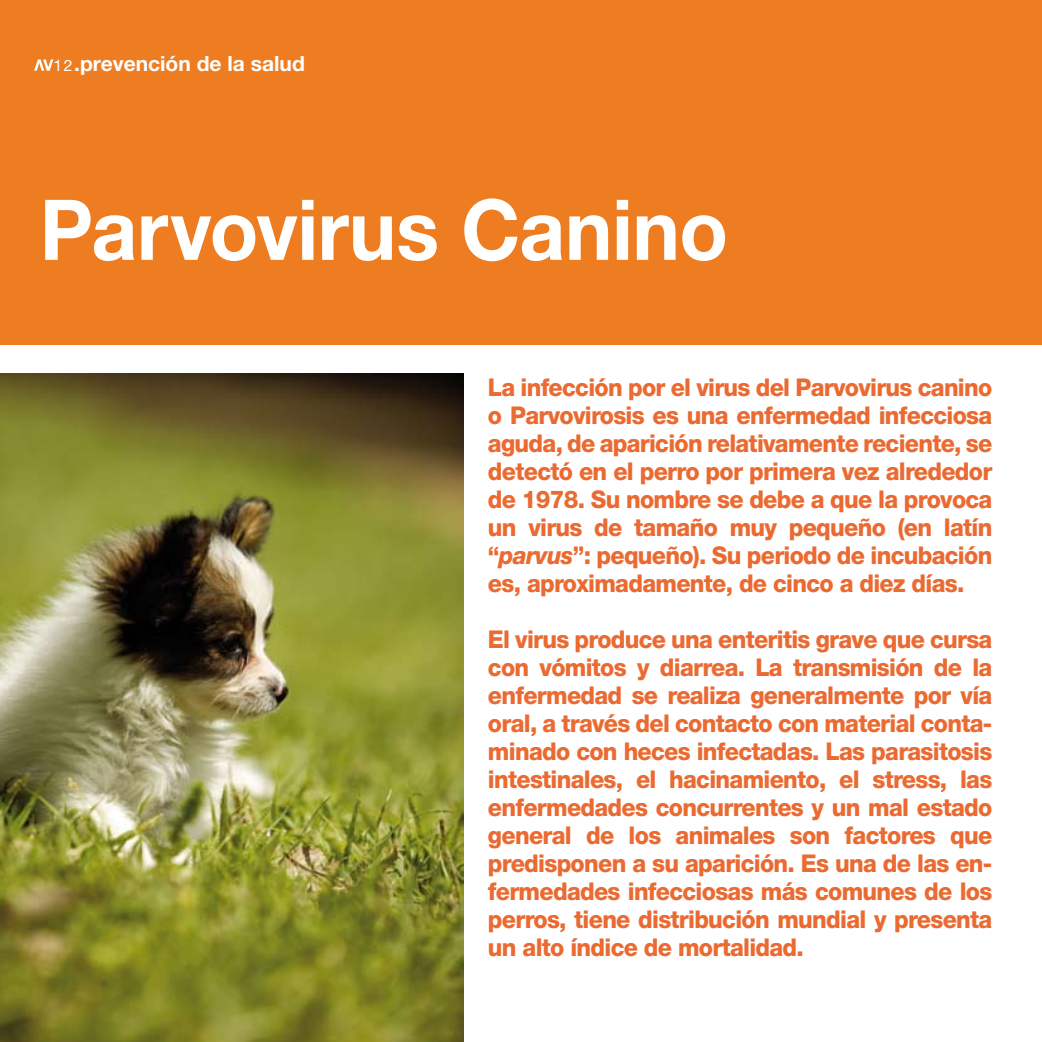
<style>
.page{position:relative;width:1042px;height:1042px;background:#fff}
.page>*{position:absolute;margin:0;border:0;box-sizing:border-box;transform-origin:0 0}
.t1{font:700 84px "Helvetica Neue";letter-spacing:-.005em;color:#fff;scale:.95 1}
.t2{font:800 24.5px/28px "Helvetica Neue";letter-spacing:-.03em;color:#eb6a31;text-align:justify;scale:.95 1}
.t3{font:700 21px "Helvetica Neue";color:#fff}
.s1{font-weight:400;font-size:15.75px}
.s2{font-style:italic}
</style>
<div class="page">
<div style="left:0;top:0;width:1042px;height:345px;background:#ee7d22"></div>
<svg style="left:34px;top:59px;width:19px;height:11px"></svg>
<img style="left:0;top:374px;width:463px;height:668px">
<p class="t3" style="left:54px;top:50px;width:253px"><span class="s1">12</span>.prevención de la salud</p>
<h1 class="t1" style="left:40px;top:178px;width:726px">Parvovirus Canino</h1>
<p class="t2" style="left:488px;top:373px;width:532px">La infección por el virus del Parvovirus canino o Parvovirosis es una enfermedad infecciosa aguda, de aparición relativamente reciente, se detectó en el perro por primera vez alrededor de 1978. Su nombre se debe a que la provoca un virus de tamaño muy pequeño (en latín “<span class="s2">parvus</span>”: pequeño). Su periodo de incubación es, aproximadamente, de cinco a diez días.</p>
<p class="t2" style="left:488px;top:625px;width:532px">El virus produce una enteritis grave que cursa con vómitos y diarrea. La transmisión de la enfermedad se realiza generalmente por vía oral, a través del contacto con material conta&shy;minado con heces infectadas. Las parasitosis intestinales, el hacinamiento, el stress, las enfermedades concurrentes y un mal estado general de los animales son factores que predisponen a su aparición. Es una de las en&shy;fermedades infecciosas más comunes de los perros, tiene distribución mundial y presenta un alto índice de mortalidad.</p>
</div>
